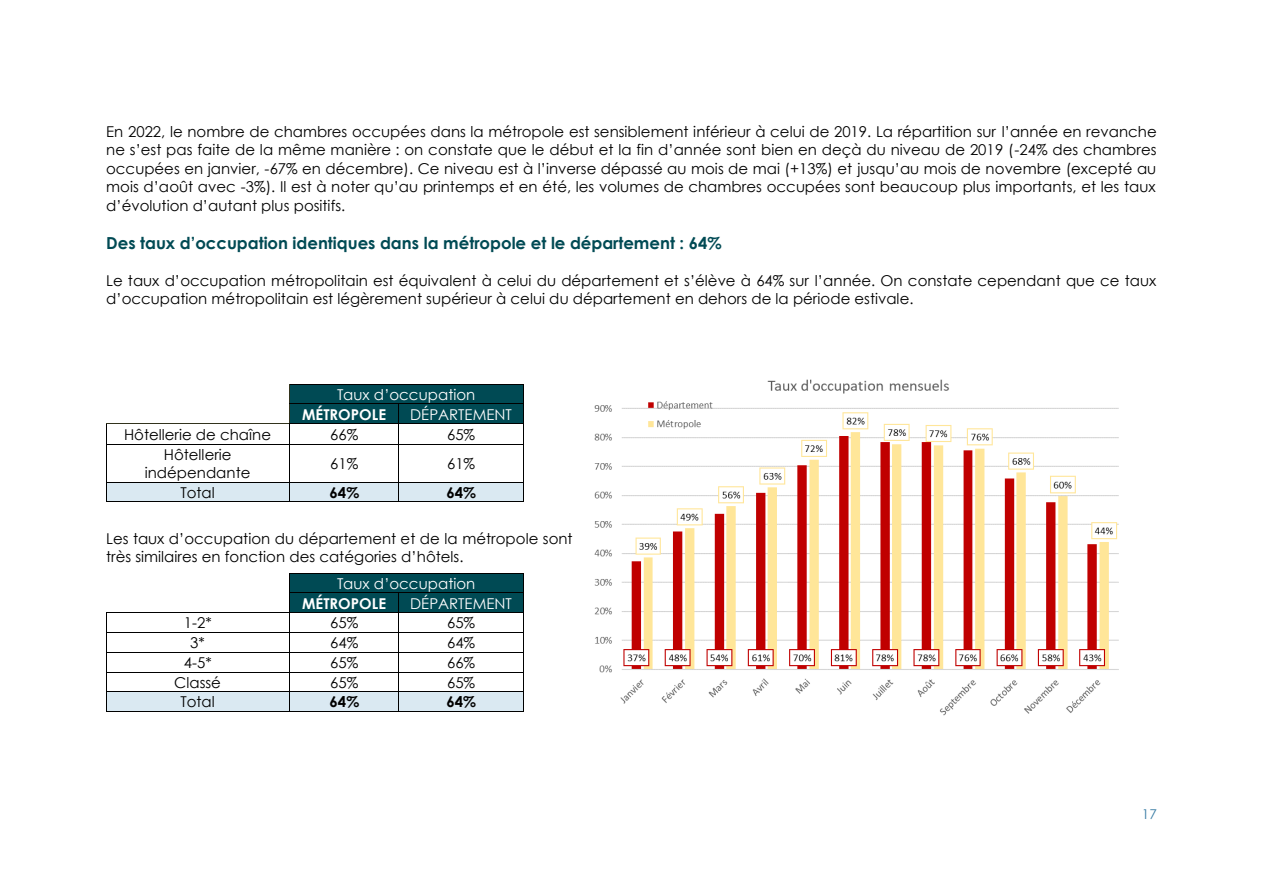
<style>
.page{position:relative;width:1263px;height:893px;background:#fff}
.page>*{position:absolute;margin:0;border:0;box-sizing:border-box;transform-origin:0 0}
.t1{font:700 16.5px "Century Gothic";color:#004a54}
.t2{font:15px/18.5px "Century Gothic";color:#000}
.t3{font:15px "Century Gothic";color:#fff}
.t4{font:700 15px "Century Gothic";color:#fff}
.t5{font:700 15px "Century Gothic";letter-spacing:.005em;color:#000}
.t6{font:13.5px "Century Gothic";color:#387ca4}
</style>
<div class="page">
<div style="left:289px;top:384px;width:234px;height:19px;background:#004a54"></div>
<hr style="left:289px;top:384px;width:234px;height:1px;background:#000">
<div style="left:289px;top:404px;width:110px;height:19px;background:#004a54"></div>
<div style="left:399px;top:404px;width:124px;height:19px;background:#004a54"></div>
<hr style="left:289px;top:403px;width:110px;height:1px;background:#000">
<hr style="left:399px;top:403px;width:124px;height:1px;background:#000">
<hr style="left:107px;top:423px;width:182px;height:1px;background:#32331d">
<hr style="left:290px;top:423px;width:109px;height:1px;background:#000">
<hr style="left:399px;top:423px;width:124px;height:1px;background:#000">
<svg style="left:106px;top:423px;width:1px;height:22px"></svg>
<hr style="left:107px;top:444px;width:182px;height:1px;background:#000">
<svg style="left:289px;top:384px;width:1px;height:61px"></svg>
<hr style="left:290px;top:444px;width:109px;height:1px;background:#000">
<hr style="left:399px;top:444px;width:124px;height:1px;background:#000">
<svg style="left:523px;top:384px;width:1px;height:61px"></svg>
<hr style="left:106px;top:445px;width:1px;height:37px;background:#000">
<hr style="left:289px;top:445px;width:1px;height:37px;background:#000">
<hr style="left:399px;top:445px;width:1px;height:37px;background:#000">
<hr style="left:523px;top:445px;width:1px;height:37px;background:#000">
<div style="left:107px;top:483px;width:182px;height:18px;background:#dae9f2"></div>
<div style="left:290px;top:483px;width:109px;height:18px;background:#dae9f2"></div>
<div style="left:399px;top:483px;width:124px;height:18px;background:#dae9f2"></div>
<hr style="left:107px;top:482px;width:182px;height:1px;background:#000">
<hr style="left:290px;top:482px;width:109px;height:1px;background:#000">
<hr style="left:399px;top:482px;width:124px;height:1px;background:#000">
<svg style="left:106px;top:482px;width:1px;height:20px"></svg>
<hr style="left:107px;top:501px;width:182px;height:1px;background:#000">
<svg style="left:289px;top:482px;width:1px;height:20px"></svg>
<hr style="left:290px;top:501px;width:109px;height:1px;background:#000">
<hr style="left:399px;top:501px;width:124px;height:1px;background:#000">
<svg style="left:523px;top:482px;width:1px;height:20px"></svg>
<div style="left:290px;top:573px;width:233px;height:19px;background:#004a54"></div>
<hr style="left:290px;top:573px;width:233px;height:1px;background:#000">
<div style="left:290px;top:593px;width:109px;height:19px;background:#004a54"></div>
<div style="left:399px;top:593px;width:124px;height:19px;background:#004a54"></div>
<hr style="left:290px;top:592px;width:109px;height:1px;background:#000">
<hr style="left:399px;top:592px;width:124px;height:1px;background:#000">
<hr style="left:107px;top:612px;width:182px;height:1px;background:#000">
<hr style="left:290px;top:612px;width:109px;height:1px;background:#000">
<hr style="left:399px;top:612px;width:124px;height:1px;background:#000">
<hr style="left:107px;top:632px;width:182px;height:1px;background:#000">
<hr style="left:290px;top:632px;width:109px;height:1px;background:#000">
<hr style="left:399px;top:632px;width:124px;height:1px;background:#000">
<hr style="left:107px;top:652px;width:182px;height:1px;background:#000">
<hr style="left:290px;top:652px;width:109px;height:1px;background:#000">
<hr style="left:399px;top:652px;width:124px;height:1px;background:#000">
<hr style="left:107px;top:672px;width:182px;height:1px;background:#000">
<hr style="left:290px;top:672px;width:109px;height:1px;background:#000">
<hr style="left:399px;top:672px;width:124px;height:1px;background:#000">
<div style="left:107px;top:692px;width:182px;height:19px;background:#dae9f2"></div>
<div style="left:290px;top:692px;width:109px;height:19px;background:#dae9f2"></div>
<div style="left:399px;top:692px;width:124px;height:19px;background:#dae9f2"></div>
<hr style="left:107px;top:692px;width:182px;height:1px;background:#000">
<hr style="left:290px;top:692px;width:109px;height:1px;background:#000">
<hr style="left:399px;top:692px;width:124px;height:1px;background:#000">
<svg style="left:106px;top:612px;width:2px;height:100px"></svg>
<hr style="left:107px;top:711px;width:182px;height:1px;background:#000">
<svg style="left:289px;top:573px;width:1px;height:139px"></svg>
<hr style="left:290px;top:711px;width:109px;height:1px;background:#000">
<hr style="left:399px;top:711px;width:124px;height:1px;background:#000">
<svg style="left:523px;top:573px;width:1px;height:139px"></svg>
<img style="left:594px;top:379px;width:525px;height:337px">
<p class="t2" style="left:106px;top:122px;width:1052px;text-align:justify">En 2022, le nombre de chambres occupées dans la métropole est sensiblement inférieur à celui de 2019. La répartition sur l’année en revanche ne s’est pas faite de la même manière : on constate que le début et la fin d’année sont bien en deçà du niveau de 2019 (-24% des chambres occupées en janvier, -67% en décembre). Ce niveau est à l’inverse dépassé au mois de mai (+13%) et jusqu’au mois de novembre (excepté au mois d’août avec -3%). Il est à noter qu’au printemps et en été, les volumes de chambres occupées sont beaucoup plus importants, et les taux d’évolution d’autant plus positifs.</p>
<p class="t1" style="left:106px;top:232px;width:617px">Des taux d’occupation identiques dans la métropole et le département : 64%</p>
<p class="t2" style="left:106px;top:271px;width:1052px">Le taux d’occupation métropolitain est équivalent à celui du département et s’élève à 64% sur l’année. On constate cependant que ce taux d’occupation métropolitain est légèrement supérieur à celui du département en dehors de la période estivale.</p>
<p class="t3" style="left:337px;top:385px;width:140px">Taux d’occupation</p>
<p class="t4" style="left:302px;top:405px;width:86px">MÉTROPOLE</p>
<p class="t3" style="left:410px;top:405px;width:103px">DÉPARTEMENT</p>
<p class="t2" style="left:124px;top:425px;width:149px">Hôtellerie de chaîne</p>
<p class="t2" style="left:330px;top:425px;width:30px">66%</p>
<p class="t2" style="left:447px;top:425px;width:30px">65%</p>
<p class="t2" style="left:145px;top:445px;width:107px;text-align:center">Hôtellerie indépendante</p>
<p class="t2" style="left:330px;top:454px;width:30px">61%</p>
<p class="t2" style="left:447px;top:454px;width:30px">61%</p>
<p class="t2" style="left:180px;top:482px;width:36px">Total</p>
<p class="t5" style="left:329px;top:483px;width:31px">64%</p>
<p class="t5" style="left:446px;top:483px;width:31px">64%</p>
<p class="t2" style="left:106px;top:528px;width:468px">Les taux d’occupation du département et de la métropole sont très similaires en fonction des catégories d’hôtels.</p>
<p class="t3" style="left:337px;top:574px;width:140px">Taux d’occupation</p>
<p class="t4" style="left:302px;top:594px;width:86px">MÉTROPOLE</p>
<p class="t3" style="left:410px;top:594px;width:103px">DÉPARTEMENT</p>
<p class="t2" style="left:184px;top:613px;width:29px">1-2*</p>
<p class="t2" style="left:330px;top:613px;width:30px">65%</p>
<p class="t2" style="left:447px;top:613px;width:30px">65%</p>
<p class="t2" style="left:190px;top:633px;width:16px">3*</p>
<p class="t2" style="left:330px;top:633px;width:30px">64%</p>
<p class="t2" style="left:447px;top:633px;width:30px">64%</p>
<p class="t2" style="left:184px;top:653px;width:29px">4-5*</p>
<p class="t2" style="left:330px;top:653px;width:30px">65%</p>
<p class="t2" style="left:447px;top:653px;width:30px">66%</p>
<p class="t2" style="left:174px;top:673px;width:48px">Classé</p>
<p class="t2" style="left:330px;top:673px;width:30px">65%</p>
<p class="t2" style="left:447px;top:673px;width:30px">65%</p>
<p class="t2" style="left:180px;top:692px;width:36px">Total</p>
<p class="t5" style="left:329px;top:692px;width:31px">64%</p>
<p class="t5" style="left:446px;top:692px;width:31px">64%</p>
<p class="t6" style="left:1142px;top:805px;width:17px">17</p>
</div>
